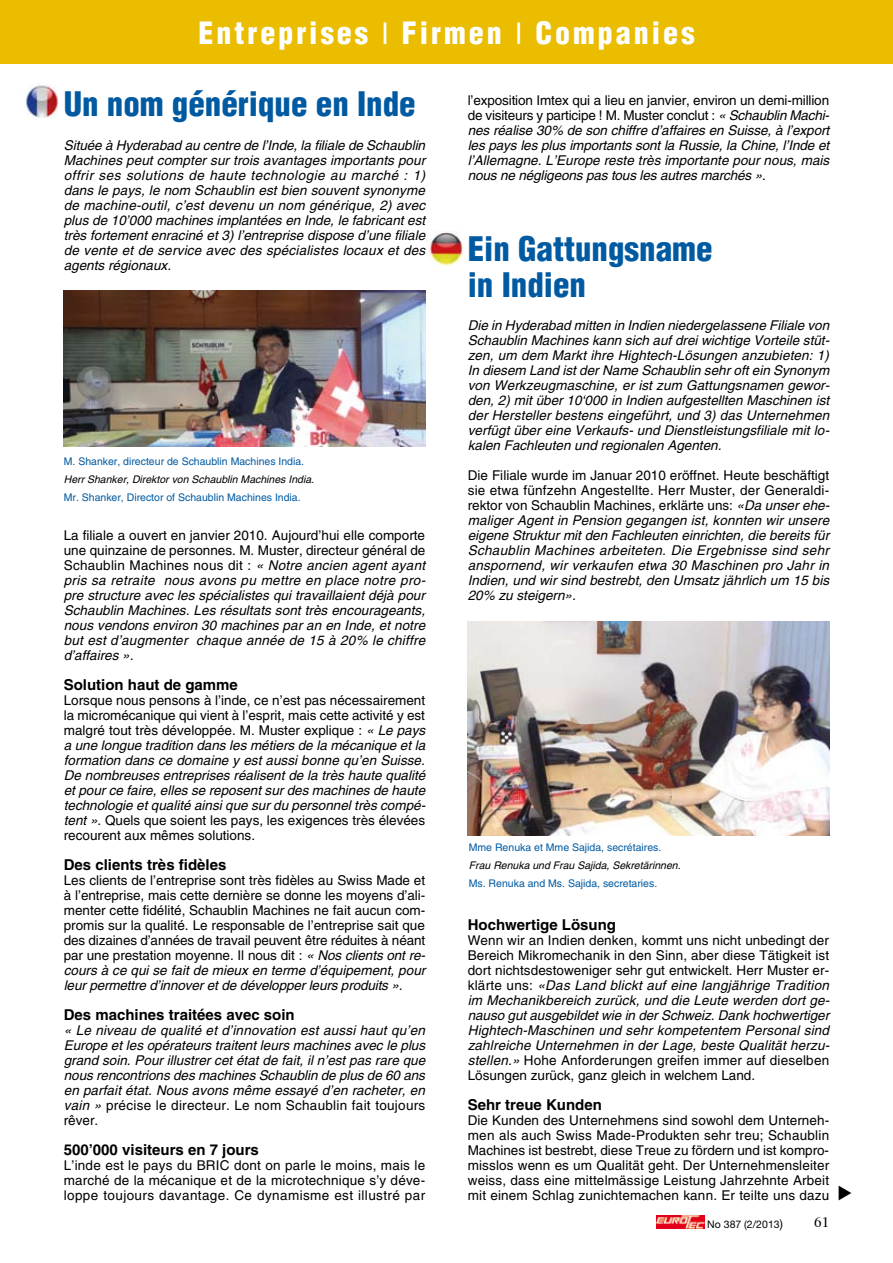
<style>
.page{position:relative;width:893px;height:1263px;background:#fff}
.page>*{position:absolute;margin:0;border:0;box-sizing:border-box;transform-origin:0 0}
.t1{font:900 condensed 33px/36px "Helvetica";color:#005aa2}
.t2{font:900 condensed 30px "Helvetica";letter-spacing:.1em;color:#fff}
.t3{font:700 15px "Helvetica";color:#000}
.t4{font:italic 13.5px/15px "Helvetica";letter-spacing:.005em;color:#000;text-align:justify}
.t5{font:13.5px/15px "Helvetica";letter-spacing:.005em;color:#000;text-align:justify}
.t6{font:10.5px "Helvetica";color:#005aa2}
.t7{font:italic 10.5px "Helvetica";color:#000}
.t8{font:10.5px "Helvetica Neue";color:#000}
.s1{font-weight:400;font-stretch:normal}
.s2{font-style:normal}
.s3{font-style:italic}
.s4{font-size:12px}
</style>
<div class="page">
<svg style="left:656px;top:1215px;width:1px;height:13px"></svg>
<img style="left:657px;top:1215px;width:47px;height:13px">
<div style="left:0;top:0;width:893px;height:64px;background:#ebbd00"></div>
<img style="left:64px;top:290px;width:361px;height:157px">
<img style="left:468px;top:622px;width:361px;height:214px">
<img style="left:23px;top:83px;width:35px;height:35px">
<img style="left:427px;top:231px;width:37px;height:35px">
<h2 class="t2" style="left:198px;top:14px;width:498px">Entreprises <span class="s1">l</span> Firmen <span class="s1">l</span> Companies</h2>
<h1 class="t1" style="left:64px;top:86px;width:354px">Un nom générique en Inde</h1>
<p class="t4" style="left:64px;top:138px;width:363px">Située à Hyderabad au centre de l’Inde, la filiale de Schaublin Machines peut compter sur trois avantages importants pour offrir ses solutions de haute technologie au marché : 1) dans le pays, le nom Schaublin est bien souvent synonyme de machine-outil, c’est devenu un nom générique, 2) avec plus de 10’000 machines implantées en Inde, le fabricant est très fortement enraciné et 3) l’entreprise dispose d’une filiale de vente et de service avec des spécialistes locaux et des agents régionaux.</p>
<p class="t6" style="left:64px;top:455px;width:242px">M. Shanker, directeur de Schaublin Machines I ndia.</p>
<p class="t7" style="left:64px;top:473px;width:252px">Herr Shanker, Direktor von Schaublin Machines India.</p>
<p class="t6" style="left:64px;top:491px;width:238px">Mr. Shanker, Director of Schaublin Machines I ndia.</p>
<p class="t4" style="left:64px;top:528px;width:363px"><span class="s2">La filiale a ouvert en janvier 2010. Aujourd’hui elle comporte une quinzaine de personnes. M. Muster, directeur général de Schaublin Machines nous dit :</span> « Notre ancien agent ayant pris sa retraite nous avons pu mettre en place notre pro&shy;pre structure avec les spécialistes qui travaillaient déjà pour Schaublin Machines. Les résultats sont très encourageants, nous vendons environ 30 machines par an en Inde, et notre but est d’augmenter chaque année de 15 à 20% le chiffre d’affaires ».</p>
<p class="t3" style="left:64px;top:675px;width:176px">Solution haut de gamme</p>
<p class="t4" style="left:64px;top:693px;width:363px"><span class="s2">Lorsque nous pensons à l’inde, ce n’est pas nécessairement la micromécanique qui vient à l’esprit, mais cette activité y est malgré tout très développée. M. Muster explique :</span> « Le pays a une longue tradition dans les métiers de la mécanique et la formation dans ce domaine y est aussi bonne qu’en Suisse.<br>De nombreuses entreprises réalisent de la très haute qualité et pour ce faire, elles se reposent sur des machines de haute technologie et qualité ainsi que sur du personnel très compé&shy;tent »<span class="s2">. Quels que soient les pays, les exigences très élevées recourent aux mêmes solutions.</span></p>
<p class="t3" style="left:64px;top:855px;width:164px">Des clients très fidèles</p>
<p class="t5" style="left:64px;top:873px;width:363px">Les clients de l’entreprise sont très fidèles au Swiss Made et à l’entreprise, mais cette dernière se donne les moyens d’ali&shy;menter cette fidélité, Schaublin Machines ne fait aucun com&shy;promis sur la qualité. Le responsable de l’entreprise sait que des dizaines d’années de travail peuvent être réduites à néant par une prestation moyenne. I l nous dit : <span class="s3">« Nos clients ont re&shy;cours à ce qui se fait de mieux en terme d’équipement, pour leur permettre d’innover et de développer leurs produits ».</span></p>
<p class="t3" style="left:64px;top:1005px;width:232px">Des machines traitées avec soin</p>
<p class="t4" style="left:64px;top:1023px;width:363px">« Le niveau de qualité et d’innovation est aussi haut qu’en Europe et les opérateurs traitent leurs machines avec le plus grand soin. Pour illustrer cet état de fait, il n’est pas rare que nous rencontrions des machines Schaublin de plus de 60 ans en parfait état. Nous avons même essayé d’en racheter, en vain » <span class="s2">précise le directeur. Le nom Schaublin fait toujours rêver.</span></p>
<p class="t3" style="left:64px;top:1140px;width:197px">500’000 visiteurs en 7 jours</p>
<p class="t5" style="left:64px;top:1158px;width:151px">L’inde est le pays du BRIC</p>
<p class="t5" style="left:64px;top:1158px;width:363px;text-indent:170px">dont on parle le moins, mais le marché de la mécanique et de la microtechnique s’y déve&shy;loppe toujours davantage. Ce dynamisme est illustré par</p>
<p class="t4" style="left:468px;top:93px;width:363px"><span class="s2">l’exposition I mtex qui a lieu en janvier, environ un demi-million de visiteurs y participe ! M. Muster conclut :</span> « Schaublin Machi&shy;nes réalise 30% de son chiffre d’affaires en Suisse, à l’export les pays les plus importants sont la Russie, la Chine, l’Inde et l’Allemagne. L’Europe reste très importante pour nous, mais nous ne négligeons pas tous les autres marchés »<span class="s2">.</span></p>
<h1 class="t1" style="left:468px;top:230px;width:246px">Ein Gattungsname in Indien</h1>
<p class="t4" style="left:468px;top:318px;width:363px">Die in Hyderabad mitten in Indien niedergelassene Filiale von Schaublin Machines kann sich auf drei wichtige Vorteile stüt&shy;zen, um dem Markt ihre Hightech-Lösungen anzubieten: 1)<br>In diesem Land ist der Name Schaublin sehr oft ein Synonym von Werkzeugmaschine, er ist zum Gattungsnamen gewor&shy;den, 2) mit über 10‘000 in Indien aufgestellten Maschinen ist der Hersteller bestens eingeführt, und 3) das Unternehmen verfügt über eine Verkaufs- und Dienstleistungsfiliale mit lo&shy;kalen Fachleuten und regionalen Agenten.</p>
<p class="t4" style="left:468px;top:468px;width:363px"><span class="s2">Die Filiale wurde im Januar 2010 eröffnet. Heute beschäftigt sie etwa fünfzehn Angestellte. Herr Muster, der Generaldi&shy;rektor von Schaublin Machines, erklärte uns:</span> «Da unser ehe&shy;maliger Agent in Pension gegangen ist, konnten wir unsere eigene Struktur mit den Fachleuten einrichten, die bereits für Schaublin Machines arbeiteten. Die Ergebnisse sind sehr anspornend, wir verkaufen etwa 30 Maschinen pro Jahr in Indien, und wir sind bestrebt, den Umsatz jährlich um 15 bis 20% zu steigern».</p>
<p class="t6" style="left:469px;top:841px;width:194px">Mme Renuka et Mme Sajida, secrétaires.</p>
<p class="t7" style="left:469px;top:859px;width:213px">Frau Renuka und Frau Sajida, Sekretärinnen.</p>
<p class="t6" style="left:469px;top:877px;width:190px">Ms. Renuka and Ms. Sajida, secretaries.</p>
<p class="t3" style="left:468px;top:915px;width:150px">Hochwertige Lösung</p>
<p class="t4" style="left:468px;top:933px;width:363px"><span class="s2">Wenn wir an I ndien denken, kommt uns nicht unbedingt der Bereich Mikromechanik in den Sinn, aber diese Tätigkeit ist dort nichtsdestoweniger sehr gut entwickelt. Herr Muster er&shy;klärte uns:</span> «Das Land blickt auf eine langjährige Tradition im Mechanikbereich zurück, und die Leute werden dort ge&shy;nauso gut ausgebildet wie in der Schweiz. Dank hochwertiger Hightech-Maschinen und sehr kompetentem Personal sind zahlreiche Unternehmen in der Lage, beste Qualität herzu&shy;stellen.» <span class="s2">Hohe Anforderungen greifen immer auf dieselben Lösungen zurück, ganz gleich in welchem Land.</span></p>
<p class="t3" style="left:468px;top:1095px;width:136px">Sehr treue Kunden</p>
<p class="t5" style="left:468px;top:1113px;width:363px">Die Kunden des U nternehmens sind sowohl dem U nterneh&shy;men als auch Swiss Made-Produkten sehr treu; Schaublin Machines ist bestrebt, diese Treue zu fördern und ist kompro&shy;misslos wenn es um Qualität geht. Der U nternehmensleiter weiss, dass eine mittelmässige Leistung Jahrzehnte Arbeit mit einem Schlag zunichtemachen kann. Er teilte uns dazu</p>
<p class="t8" style="left:707px;top:1218px;width:77px">No 387 (2/2013<span class="s4">)</span></p>
</div>
